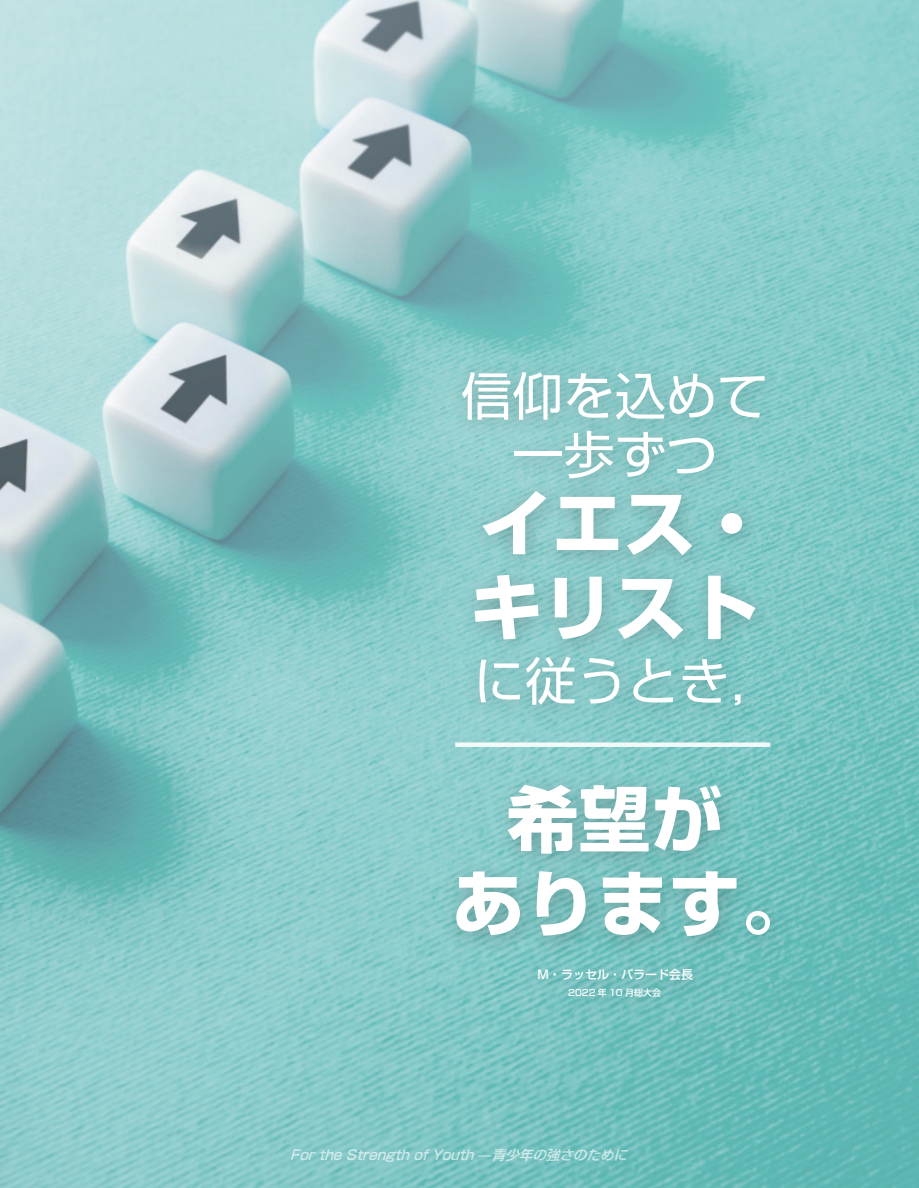
<style>
.page{position:relative;width:919px;height:1188px;background:#fff}
.page>*{position:absolute;margin:0;border:0;box-sizing:border-box;transform-origin:0 0}
.t1{font:700 72px/84px "Shin Go Pr 6 N";color:#fff}
.t2{font:51.15px/58.5px "Shin Go Pr 6 N";color:#fff;text-align:center}
.t3{font:italic 500 13.5px "Shin Go Pr 6 N";color:#fff}
.t4{font:500 12px "Shin Go Pr 6 N";color:#fff}
.t5{font:500 9px "Shin Go Pr 6 N";color:#fff}
</style>
<div class="page">
<img style="left:0;top:0;width:918px;height:1188px">
<div style="left:439px;top:358px;width:350px;height:661px;background:#231f20;opacity:.25"></div>
<div style="left:455px;top:742px;width:314px;height:5px;background:#f2f9f9"></div>
<h2 class="t2" style="left:460px;top:363px;width:309px">信仰を込めて一歩ずつ</h2>
<h1 class="t1" style="left:470px;top:480px;width:298px">イエス・キリスト</h1>
<h2 class="t2" style="left:473px;top:648px;width:309px">に従うとき，</h2>
<h1 class="t1" style="left:452px;top:776px;width:361px;text-align:center">希望が<br>あります。</h1>
<p class="t4" style="left:537px;top:965px;width:157px">M・ラッセル・バラード会長</p>
<p class="t5" style="left:568px;top:985px;width:94px">2022 年 10 月総大会</p>
<p class="t3" style="left:291px;top:1144px;width:343px">FortheStrengthofYouth —青少年の強さのために</p>
</div>
